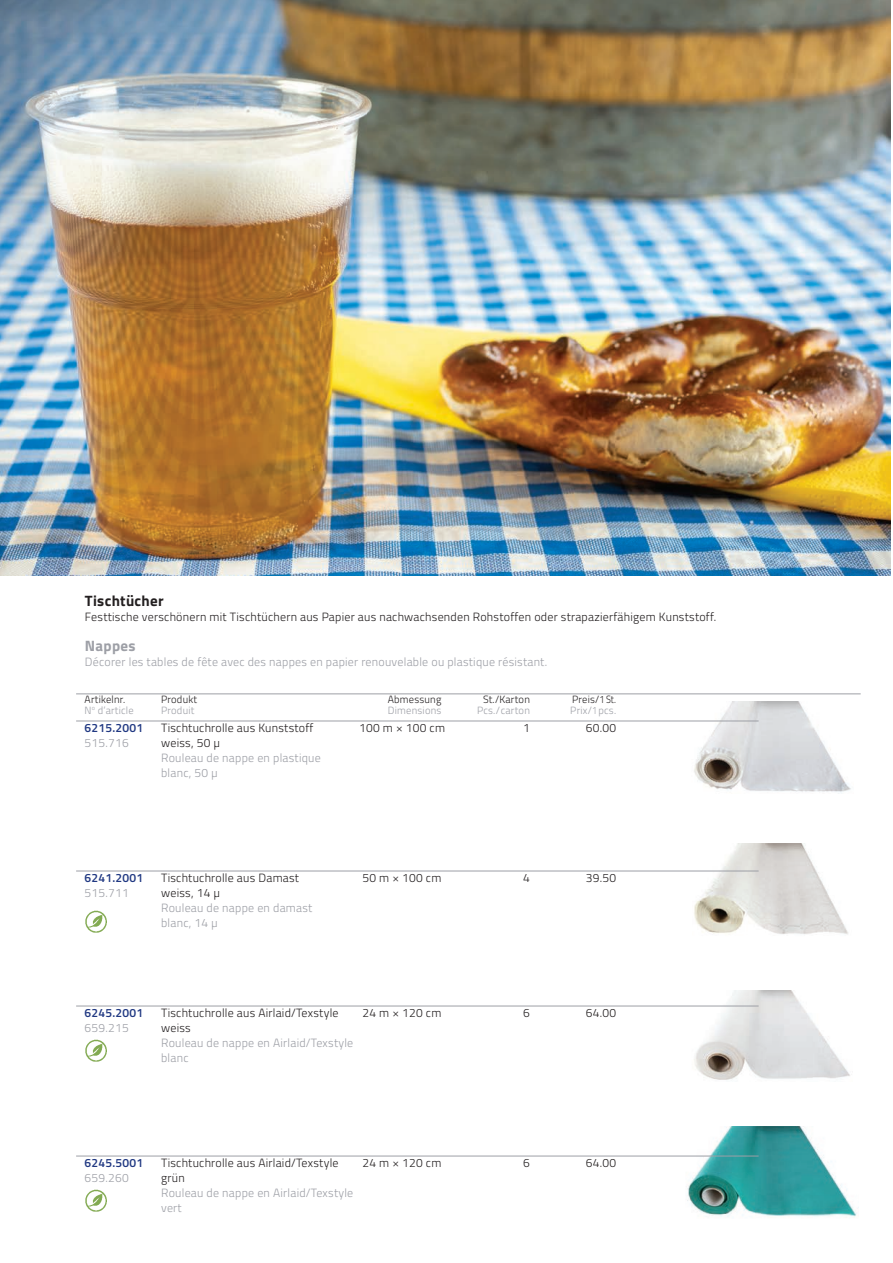
<style>
.page{position:relative;width:893px;height:1263px;background:#fff}
.page>*{position:absolute;margin:0;border:0;box-sizing:border-box;transform-origin:0 0}
.Text_d{font:700 15px "Titillium";letter-spacing:.02em;color:#231f20}
.Text_d-2{font:700 15px "Titillium";letter-spacing:.02em;color:#9d9fa6}
.Text_d-3{font:300 12px "Titillium";letter-spacing:.02em;color:#231f20}
.Text_d-4{font:300 12px "Titillium";letter-spacing:.02em;color:#9d9fa6}
.t1{font:600 12px "Titillium";letter-spacing:.02em;color:#203882}
.t2{font:300 10.5px "Titillium";letter-spacing:.02em;color:#9d9fa6}
.t3{font:300 10.5px "Titillium";letter-spacing:.02em;color:#231f20}
</style>
<div class="page">
<img style="left:693px;top:844px;width:155px;height:91px">
<img style="left:691px;top:702px;width:160px;height:90px">
<img style="left:691px;top:990px;width:159px;height:90px">
<img style="left:686px;top:1126px;width:173px;height:91px">
<hr style="left:76px;top:694px;width:785px;height:1px;background:#9d9fa6">
<hr style="left:76px;top:721px;width:683px;height:1px;background:#9d9fa6">
<hr style="left:76px;top:871px;width:683px;height:1px;background:#9d9fa6">
<hr style="left:76px;top:1006px;width:683px;height:1px;background:#9d9fa6">
<hr style="left:76px;top:1156px;width:683px;height:1px;background:#9d9fa6">
<img style="left:85px;top:911px;width:22px;height:22px">
<img style="left:85px;top:1039px;width:22px;height:23px">
<img style="left:85px;top:1190px;width:22px;height:22px">
<img style="left:0;top:0;width:891px;height:575px">
<p class="Text_d" style="left:85px;top:589px;width:80px">Tischtücher</p>
<p class="Text_d-3" style="left:85px;top:608px;width:633px">Festtische verschönern mit Tischtüchern aus Papier aus nachwachsenden Rohstoffen oder strapazierfähigem Kunststoff.</p>
<p class="Text_d-2" style="left:85px;top:634px;width:52px">Nappes</p>
<p class="Text_d-4" style="left:85px;top:653px;width:464px">Décorer les tables de fête avec des nappes en papier renouvelable ou plastique résistant.</p>
<p class="t3" style="left:85px;top:692px;width:42px">Artikelnr.</p>
<p class="t3" style="left:161px;top:692px;width:38px">Produkt</p>
<p class="t3" style="left:388px;top:692px;width:55px">Abmessung</p>
<p class="t3" style="left:483px;top:692px;width:48px">St./Karton</p>
<p class="t3" style="left:572px;top:692px;width:46px">Preis/1 St.</p>
<p class="t2" style="left:85px;top:703px;width:51px">N<sup>o</sup> d’article</p>
<p class="t2" style="left:161px;top:703px;width:35px">Produit</p>
<p class="t2" style="left:388px;top:703px;width:55px">Dimensions</p>
<p class="t2" style="left:477px;top:703px;width:54px">Pcs./carton</p>
<p class="t2" style="left:570px;top:703px;width:47px">Prix/1 pcs.</p>
<p class="t1" style="left:85px;top:719px;width:60px">6215.2001</p>
<p class="Text_d-3" style="left:161px;top:719px;width:154px">Tischtuchrolle aus Kunststoff</p>
<p class="Text_d-3" style="left:359px;top:719px;width:87px">100 m × 100 cm</p>
<p class="Text_d-3" style="left:523px;top:719px;width:8px">1</p>
<p class="Text_d-3" style="left:586px;top:719px;width:32px">60.00</p>
<p class="Text_d-4" style="left:85px;top:734px;width:46px">515.716</p>
<p class="Text_d-3" style="left:161px;top:734px;width:61px">weiss, 50 µ</p>
<p class="Text_d-4" style="left:161px;top:749px;width:161px">Rouleau de nappe en plastique</p>
<p class="Text_d-4" style="left:161px;top:764px;width:58px">blanc, 50 µ</p>
<p class="t1" style="left:85px;top:869px;width:60px">6241.2001</p>
<p class="Text_d-3" style="left:161px;top:869px;width:139px">Tischtuchrolle aus Damast</p>
<p class="Text_d-3" style="left:362px;top:869px;width:80px">50 m × 100 cm</p>
<p class="Text_d-3" style="left:523px;top:869px;width:8px">4</p>
<p class="Text_d-3" style="left:586px;top:869px;width:32px">39.50</p>
<p class="Text_d-4" style="left:85px;top:884px;width:46px">515.711</p>
<p class="Text_d-3" style="left:161px;top:884px;width:61px">weiss, 14 µ</p>
<p class="Text_d-4" style="left:161px;top:899px;width:153px">Rouleau de nappe en damast</p>
<p class="Text_d-4" style="left:161px;top:914px;width:58px">blanc, 14 µ</p>
<p class="t1" style="left:85px;top:1004px;width:60px">6245.2001</p>
<p class="Text_d-3" style="left:161px;top:1004px;width:179px">Tischtuchrolle aus Airlaid/Texstyle</p>
<p class="Text_d-3" style="left:362px;top:1004px;width:80px">24 m × 120 cm</p>
<p class="Text_d-3" style="left:523px;top:1004px;width:8px">6</p>
<p class="Text_d-3" style="left:586px;top:1004px;width:32px">64.00</p>
<p class="Text_d-4" style="left:85px;top:1019px;width:46px">659.215</p>
<p class="Text_d-3" style="left:161px;top:1019px;width:31px">weiss</p>
<p class="Text_d-4" style="left:161px;top:1034px;width:194px">Rouleau de nappe en Airlaid/Texstyle</p>
<p class="Text_d-4" style="left:161px;top:1049px;width:29px">blanc</p>
<p class="t1" style="left:85px;top:1154px;width:60px">6245.5001</p>
<p class="Text_d-3" style="left:161px;top:1154px;width:179px">Tischtuchrolle aus Airlaid/Texstyle</p>
<p class="Text_d-3" style="left:362px;top:1154px;width:80px">24 m × 120 cm</p>
<p class="Text_d-3" style="left:523px;top:1154px;width:8px">6</p>
<p class="Text_d-3" style="left:586px;top:1154px;width:32px">64.00</p>
<p class="Text_d-4" style="left:85px;top:1169px;width:46px">659.260</p>
<p class="Text_d-3" style="left:161px;top:1169px;width:25px">grün</p>
<p class="Text_d-4" style="left:161px;top:1184px;width:194px">Rouleau de nappe en Airlaid/Texstyle</p>
<p class="Text_d-4" style="left:161px;top:1199px;width:22px">vert</p>
</div>
